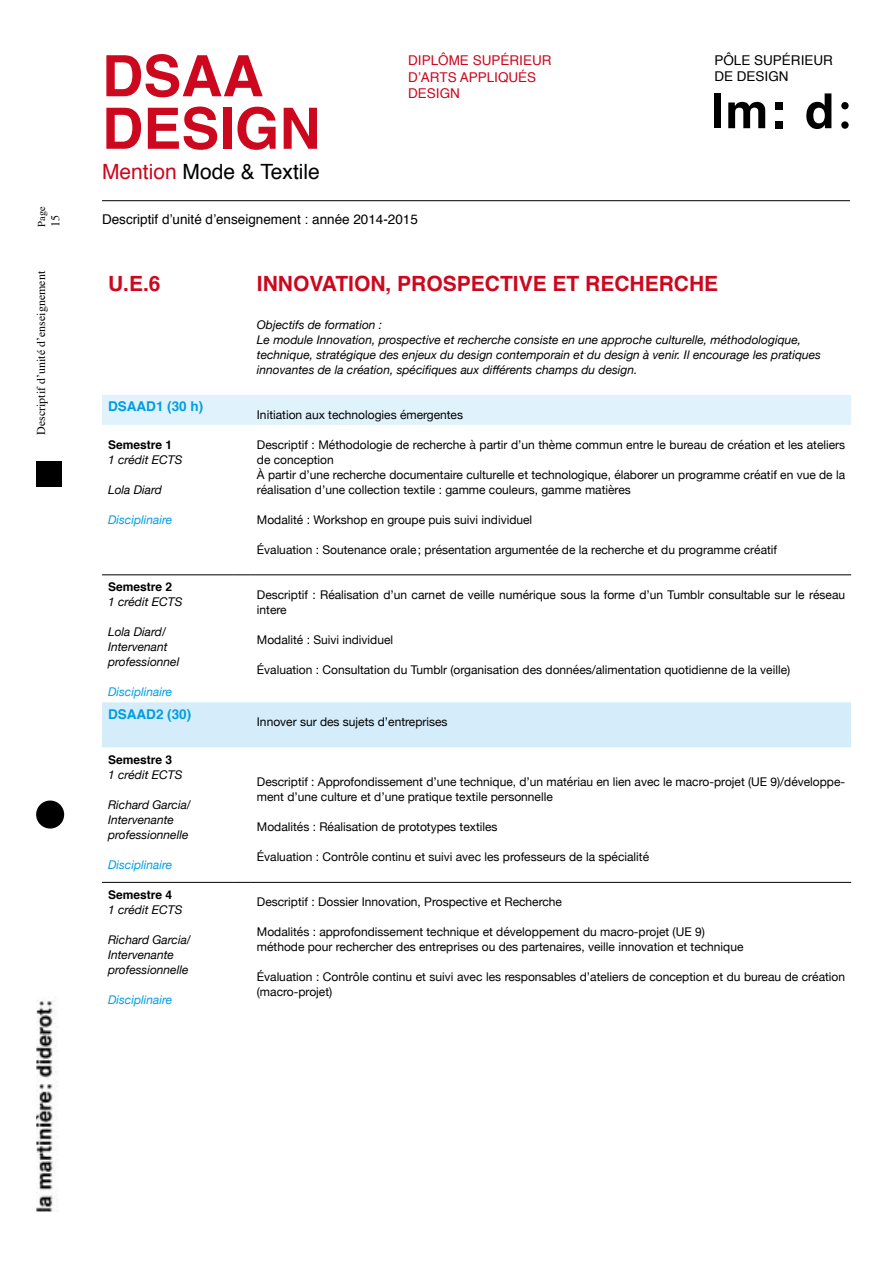
<style>
.page{position:relative;width:893px;height:1263px;background:#fff}
.page>*{position:absolute;margin:0;border:0;box-sizing:border-box;transform-origin:0 0}
.t1{font:700 57px/52.5px "Helvetica";color:#cd071e}
.t2{font:700 21px "Helvetica";color:#cd071e}
.t3{font:21px "Helvetica";color:#000}
.t4{font:13.5px/16.5px "Helvetica";color:#000}
.t5{font:13.5px/16.5px "Helvetica";color:#cd071e}
.t6{font:700 13.5px "Helvetica";color:#009ee0}
.t7{font:12px/15px "Helvetica Neue";color:#000}
.t8{font:italic 12px/15px "Helvetica Neue";color:#000}
.t9{font:italic 12px "Helvetica Neue";color:#009ee0}
.t10{font:700 12px "Helvetica";color:#000}
.t11{font:12px "Times";color:#000}
.t12{font:10.5px "Times";color:#000}
.s1{color:#cd071e}
</style>
<div class="page">
<div style="left:36px;top:461px;width:26px;height:26px;background:#000"></div>
<div style="left:36px;top:800px;width:28px;height:28px;background:#000;border-radius:50%"></div>
<img style="left:36px;top:997px;width:22px;height:215px">
<div style="left:714px;top:93px;width:7px;height:35px;background:#000"></div>
<svg style="left:728px;top:102px;width:37px;height:26px"></svg>
<svg style="left:806px;top:93px;width:25px;height:36px"></svg>
<div style="left:776px;top:121px;width:7px;height:7px;background:#000"></div>
<div style="left:776px;top:102px;width:7px;height:8px;background:#000"></div>
<div style="left:841px;top:102px;width:8px;height:7px;background:#000;border-radius:50%"></div>
<div style="left:841px;top:121px;width:8px;height:8px;background:#000;border-radius:50%"></div>
<hr style="left:102px;top:200px;width:748px;height:1px;background:#000">
<div style="left:102px;top:395px;width:749px;height:30px;background:#e0f2fb"></div>
<div style="left:102px;top:702px;width:749px;height:45px;background:#d5edfa"></div>
<hr style="left:102px;top:882px;width:132px;height:1px;background:#000">
<svg style="left:234px;top:882px;width:17px;height:1px"></svg>
<hr style="left:251px;top:882px;width:600px;height:1px;background:#000">
<hr style="left:102px;top:575px;width:132px;height:1px;background:#000">
<svg style="left:234px;top:575px;width:17px;height:1px"></svg>
<hr style="left:251px;top:575px;width:600px;height:1px;background:#000">
<h1 class="t1" style="left:102px;top:51px;width:220px">DSAA<br>DESIGN</h1>
<p class="t5" style="left:408px;top:53px;width:145px">DIPLÔME SUPÉRIEUR<br>D’ARTS APPLIQUÉS<br>DESIGN</p>
<p class="t4" style="left:714px;top:52px;width:120px">PÔLE SUPÉRIEUR<br>DE DESIGN</p>
<p class="t12" style="left:32px;top:227px;width:22px;rotate:-90deg">Page</p>
<p class="t11" style="left:44px;top:227px;width:13px;rotate:-90deg">15</p>
<h2 class="t3" style="left:102px;top:155px;width:219px"><span class="s1">Mention</span> Mode &amp; Textile</h2>
<p class="t4" style="left:102px;top:211px;width:317px">Descriptif d’unité d’enseignement : année 2014-2015</p>
<p class="t11" style="left:30px;top:435px;width:165px;rotate:-90deg">Descriptif d’unité d’enseignement</p>
<h2 class="t2" style="left:108px;top:267px;width:54px">U.E.6</h2>
<h2 class="t2" style="left:257px;top:267px;width:463px">INNOVATION, PROSPECTIVE ET RECHERCHE</h2>
<p class="t8" style="left:257px;top:318px;width:566px">Objectifs de formation :<br>Le module Innovation, prospective et recherche consiste en une approche culturelle, méthodologique, technique, stratégique des enjeux du design contemporain et du design à venir. Il encourage les pratiques innovantes de la création, spécifiques aux différents champs du design.</p>
<p class="t6" style="left:108px;top:396px;width:97px">DSAAD1 (30 h)</p>
<p class="t7" style="left:257px;top:408px;width:208px">Initiation aux technologies émergentes</p>
<p class="t10" style="left:108px;top:435px;width:66px">Semestre 1</p>
<p class="t8" style="left:108px;top:453px;width:76px">1 crédit ECTS</p>
<p class="t8" style="left:108px;top:483px;width:56px">Lola Diard</p>
<p class="t9" style="left:108px;top:511px;width:66px">Disciplinaire</p>
<p class="t10" style="left:108px;top:577px;width:66px">Semestre 2</p>
<p class="t8" style="left:108px;top:595px;width:76px">1 crédit ECTS</p>
<p class="t8" style="left:108px;top:625px;width:73px">Lola Diard/<br>Intervenant professionnel</p>
<p class="t9" style="left:108px;top:683px;width:66px">Disciplinaire</p>
<p class="t6" style="left:108px;top:703px;width:85px">DSAAD2 (30)</p>
<p class="t10" style="left:108px;top:750px;width:66px">Semestre 3</p>
<p class="t8" style="left:108px;top:768px;width:76px">1 crédit ECTS</p>
<p class="t8" style="left:108px;top:798px;width:84px">Richard Garcia/<br>Intervenante professionnelle</p>
<p class="t9" style="left:108px;top:856px;width:66px">Disciplinaire</p>
<p class="t10" style="left:108px;top:885px;width:66px">Semestre 4</p>
<p class="t8" style="left:108px;top:903px;width:76px">1 crédit ECTS</p>
<p class="t8" style="left:108px;top:933px;width:84px">Richard Garcia/<br>Intervenante professionnelle</p>
<p class="t9" style="left:108px;top:991px;width:66px">Disciplinaire</p>
<p class="t7" style="left:257px;top:438px;width:590px">Descriptif : Méthodologie de recherche à partir d’un thème commun entre le bureau de création et les ateliers de conception<br>À partir d’une recherche documentaire culturelle et technologique, élaborer un programme créatif en vue de la réalisation d’une collection textile : gamme couleurs, gamme matières</p>
<p class="t7" style="left:257px;top:513px;width:277px">Modalité : Workshop en groupe puis suivi individuel</p>
<p class="t7" style="left:257px;top:543px;width:522px">Évaluation : Soutenance orale; présentation argumentée de la recherche et du programme créatif</p>
<p class="t7" style="left:257px;top:588px;width:590px">Descriptif : Réalisation d’un carnet de veille numérique sous la forme d’un Tumblr consultable sur le réseau intere</p>
<p class="t7" style="left:257px;top:633px;width:138px">Modalité : Suivi individuel</p>
<p class="t7" style="left:257px;top:663px;width:535px">Évaluation : Consultation du Tumblr (organisation des données/alimentation quotidienne de la veille)</p>
<p class="t7" style="left:257px;top:715px;width:192px">Innover sur des sujets d’entreprises</p>
<p class="t7" style="left:257px;top:775px;width:590px">Descriptif : Approfondissement d’une technique, d’un matériau en lien avec le macro-projet (UE 9)/développe&shy;ment d’une culture et d’une pratique textile personnelle</p>
<p class="t7" style="left:257px;top:820px;width:242px">Modalités : Réalisation de prototypes textiles</p>
<p class="t7" style="left:257px;top:850px;width:394px">Évaluation : Contrôle continu et suivi avec les professeurs de la spécialité</p>
<p class="t7" style="left:257px;top:895px;width:307px">Descriptif : Dossier Innovation, Prospective et Recherche</p>
<p class="t7" style="left:257px;top:925px;width:488px">Modalités : approfondissement technique et développement du macro-projet (UE 9) méthode pour rechercher des entreprises ou des partenaires, veille innovation et technique</p>
<p class="t7" style="left:257px;top:970px;width:590px">Évaluation : Contrôle continu et suivi avec les responsables d’ateliers de conception et du bureau de création (macro-projet)</p>
</div>
